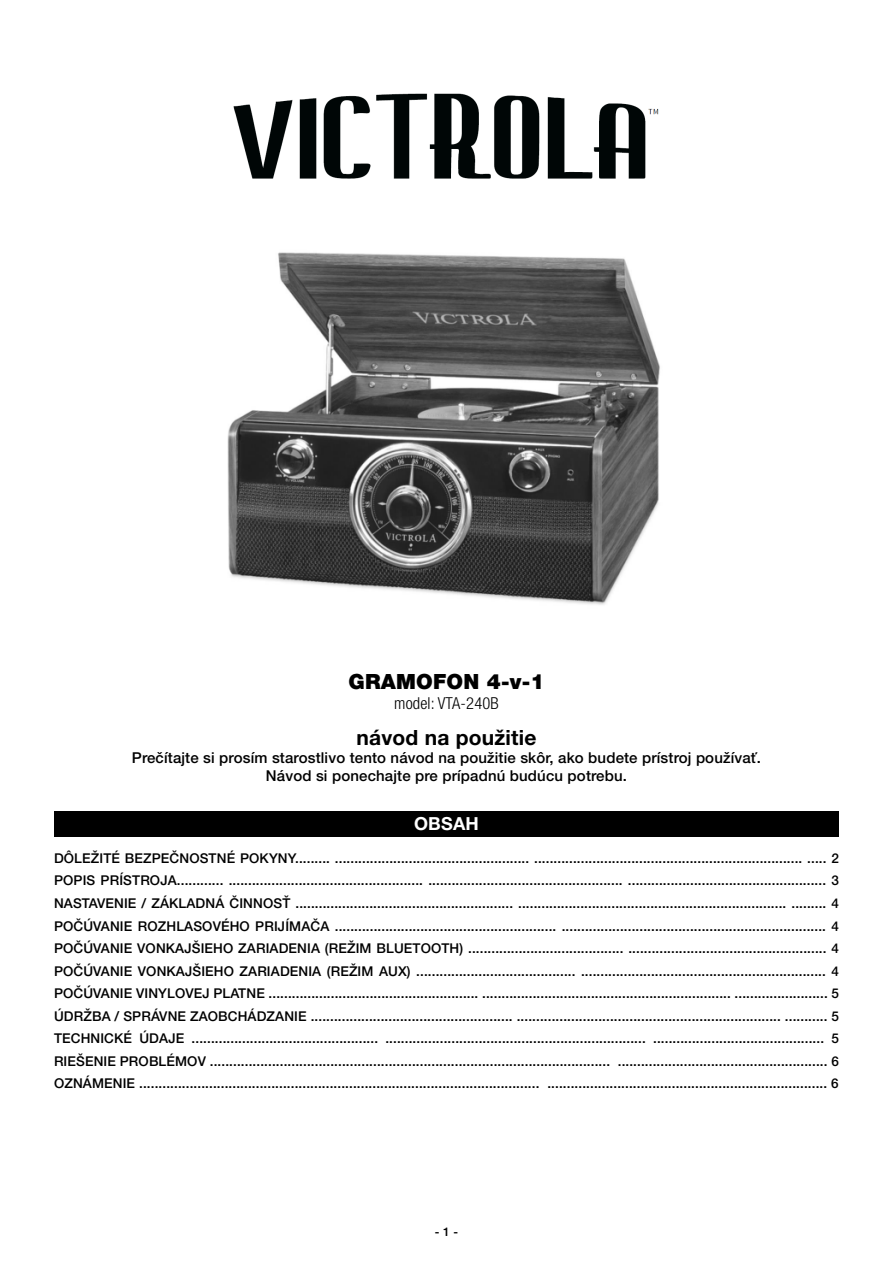
<style>
.page{position:relative;width:893px;height:1263px;background:#fff}
.page>*{position:absolute;margin:0;border:0;box-sizing:border-box;transform-origin:0 0}
.t1{font:700 21px "Helvetica Neue LT Pro";color:#000}
.t2{font:900 21px "Helvetica Neue LT Pro";letter-spacing:.01em;color:#000}
.t3{font:700 18px "Helvetica Neue LT Pro";letter-spacing:.01em;color:#fff}
.t4{font:300 condensed 16.5px "Helvetica Neue LT Pro";letter-spacing:.01em;color:#000}
.t5{font:500 15px/18px "Helvetica Neue LT Pro";letter-spacing:.01em;color:#000;text-align:center}
.t6{font:500 13.5px/22.5px "Helvetica Neue LT Pro";letter-spacing:.01em;color:#000;text-align:justify}
.t7{font:500 12px "Helvetica Neue LT Pro";color:#000}
</style>
<div class="page">
<div style="left:54px;top:811px;width:785px;height:25px;background:#000"></div>
<img style="left:233px;top:93px;width:426px;height:86px">
<img style="left:227px;top:252px;width:433px;height:353px">
<h1 class="t2" style="left:348px;top:669px;width:198px">GRAMOFON 4-v-1</h1>
<p class="t4" style="left:394px;top:694px;width:106px">model: VTA-240B</p>
<h1 class="t1" style="left:356px;top:724px;width:181px">návod na použitie</h1>
<p class="t5" style="left:132px;top:749px;width:631px">Prečítajte si prosím starostlivo tento návod na použitie skôr, ako budete prístroj používať.<br>Návod si ponechajte pre prípadnú budúcu potrebu.</p>
<h2 class="t3" style="left:414px;top:812px;width:66px">obsah</h2>
<p class="t6" style="left:54px;top:847px;width:786px">DÔLEŽITÉ BEZPEČNOSTNÉ POKYNY......... .................................................. ..................................................................... ..... 2<br>POPIS PRÍSTROJA............ .................................................. .................................................. ................................................... 3<br>NASTAVENIE / ZÁKLADNÁ ČINNOSŤ ........................................................ ..................................................................... ......... 4<br>POČÚVANIE ROZHLASOVÉHO PRIJÍMAČA ......................................................... .................................................................... 4<br>POČÚVANIE VONKAJŠIEHO ZARIADENIA (REŽIM BLUETOOTH) ........................................ ................................................... 4<br>POČÚVANIE VONKAJŠIEHO ZARIADENIA (REŽIM AUX) ......................................... ............................................................... 4<br>POČÚVANIE VINYLOVEJ platne</p>
<p class="t6" style="left:54px;top:982px;width:786px;text-indent:215px">...................................................... ................................................................ ........................ 5<br>ÚDRŽBA / SPRÁVNE ZAOBCHÁDZANIE .................................................... .................................................................... ........... 5<br>Technické</p>
<p class="t6" style="left:139px;top:1027px;width:10px">údaje</p>
<p class="t6" style="left:54px;top:1027px;width:786px;text-indent:138px">................................................ ................................................................... ............................................ 5<br>RIEŠENIE PROBLÉMOV ....................................................................................................... ...................................................... 6 oznámenie</p>
<p class="t6" style="left:139px;top:1072px;width:701px">....................................................................................................... ........................................................................ 6</p>
<p class="t7" style="left:435px;top:1225px;width:25px">- 1 -</p>
</div>
